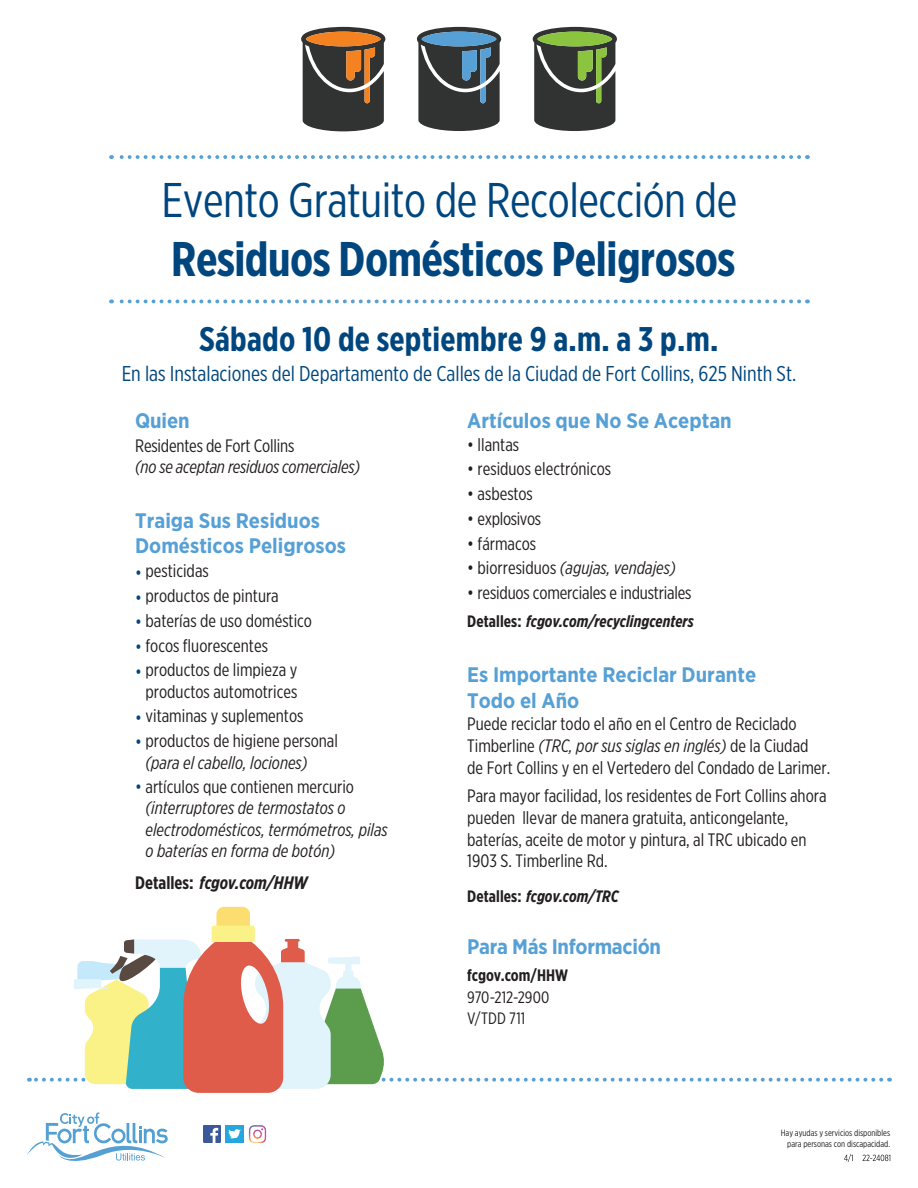
<style>
.page{position:relative;width:918px;height:1188px;background:#fff}
.page>*{position:absolute;margin:0;border:0;box-sizing:border-box;transform-origin:0 0}
.t1{font:48.6px "Gotham X Narrow";letter-spacing:-.01em;color:#00467e}
.t2{font:700 48.6px "Gotham X Narrow";letter-spacing:-.01em;color:#00467e}
.t3{font:700 34.2px "Gotham X Narrow";letter-spacing:.005em;color:#00467e}
.t4{font:21.45px "Gotham X Narrow";color:#00467e}
.t5{font:700 21px/25.2px "Gotham Narrow";color:#56a0d5}
.t6{font:18px/21.6px "Gotham X Narrow";color:#231f20}
.t7{font:italic 18px/21.6px "Gotham X Narrow";color:#231f20}
.t8{font:italic 700 18px "Gotham X Narrow";letter-spacing:-.005em;color:#231f20}
.t9{font:18px "Gotham X Narrow";letter-spacing:-.02em;color:#231f20}
.t10{font:italic 700 16.5px "Gotham X Narrow";color:#231f20}
.t11{font:16.5px/21px "Gotham X Narrow";color:#231f20}
.t12{font:700 16.5px "Gotham X Narrow";letter-spacing:.005em;color:#231f20}
.t13{font:9px/10.8px "Gotham X Narrow";color:#231f20;text-align:right}
.s1{color:#00467e}
.s2{font-style:italic}
.s3{font-style:normal;color:#00467e}
.s4{font-style:normal}
</style>
<div class="page">
<svg style="left:844px;top:1154px;width:46px;height:8px"></svg>
<svg style="left:417px;top:27px;width:84px;height:104px"></svg>
<div style="left:422px;top:32px;width:74px;height:14px;background:#56a0d5;border-radius:50%"></div>
<svg style="left:533px;top:27px;width:84px;height:104px"></svg>
<div style="left:537px;top:32px;width:75px;height:14px;background:#8bc540;border-radius:50%"></div>
<svg style="left:301px;top:27px;width:84px;height:104px"></svg>
<div style="left:306px;top:32px;width:75px;height:14px;background:#f58220;border-radius:50%"></div>
<svg style="left:111px;top:299px;width:688px;height:4px"></svg>
<svg style="left:111px;top:155px;width:688px;height:4px"></svg>
<svg style="left:27px;top:1112px;width:141px;height:49px"></svg>
<img style="left:203px;top:1125px;width:18px;height:17px">
<svg style="left:203px;top:1142px;width:18px;height:1px"></svg>
<img style="left:226px;top:1125px;width:17px;height:18px">
<img style="left:249px;top:1125px;width:17px;height:18px">
<svg style="left:29px;top:906px;width:852px;height:187px"></svg>
<h1 class="t1" style="left:162px;top:171px;width:577px">Evento Gratuito de Recolección de</h1>
<h1 class="t2" style="left:171px;top:229px;width:566px">Residuos Domésticos Peligrosos</h1>
<h2 class="t3" style="left:199px;top:318px;width:520px">Sábado 10 de septiembre 9 a.m. a 3 p.m.</h2>
<p class="t4" style="left:122px;top:361px;width:676px">En las Instalaciones del Departamento de Calles de la Ciudad de Fort Collins, 625 Ninth St.</p>
<p class="t5" style="left:135px;top:408px;width:56px">Quien</p>
<p class="t6" style="left:135px;top:435px;width:161px">Residentes de Fort Collins</p>
<p class="t7" style="left:135px;top:456px;width:226px">(no se aceptan residuos comerciales)</p>
<p class="t5" style="left:135px;top:508px;width:212px">Traiga Sus Residuos<br>Domésticos Peligrosos</p>
<p class="t6" style="left:135px;top:560px;width:75px"><span class="s1">•</span> pesticidas</p>
<p class="t6" style="left:135px;top:585px;width:145px"><span class="s1">•</span> productos de pintura</p>
<p class="t6" style="left:135px;top:610px;width:178px"><span class="s1">•</span> baterías de uso doméstico</p>
<p class="t6" style="left:135px;top:634px;width:134px"><span class="s1">•</span> focos fluorescentes</p>
<p class="t6" style="left:135px;top:659px;width:164px;text-align:center"><span class="s1">•</span> productos de limpieza y productos automotrices</p>
<p class="t6" style="left:135px;top:705px;width:170px"><span class="s1">•</span> vitaminas y suplementos</p>
<p class="t6" style="left:145px;top:730px;width:194px;text-indent:-10px"><span class="s1">•</span> productos de higiene personal <span class="s2">(para el cabello, lociones)</span></p>
<p class="t7" style="left:145px;top:775px;width:244px;text-indent:-10px"><span class="s3">•</span> <span class="s4">artículos que contienen mercurio </span>(interruptores de termostatos o electrodomésticos, termómetros, pilas o baterías en forma de botón)</p>
<p class="t8" style="left:135px;top:872px;width:174px"><span class="s4">Detalles:</span> fcgov.com/HHW</p>
<p class="t5" style="left:467px;top:408px;width:266px">Artículos que No Se Aceptan</p>
<p class="t6" style="left:467px;top:433px;width:53px">• llantas</p>
<p class="t6" style="left:467px;top:458px;width:145px">• residuos electrónicos</p>
<p class="t6" style="left:467px;top:483px;width:67px">• asbestos</p>
<p class="t9" style="left:467px;top:508px;width:75px">• explosivos</p>
<p class="t6" style="left:467px;top:532px;width:70px">• fármacos</p>
<p class="t7" style="left:467px;top:557px;width:210px"><span class="s4">• biorresiduos</span> (agujas, vendajes)</p>
<p class="t6" style="left:467px;top:582px;width:226px">• residuos comerciales e industriales</p>
<p class="t10" style="left:467px;top:611px;width:228px"><span class="s4">Detalles:</span> fcgov.com/recyclingcenters</p>
<p class="t5" style="left:467px;top:662px;width:290px">Es Importante Reciclar Durante<br>Todo el Año</p>
<p class="t6" style="left:467px;top:713px;width:364px">Puede reciclar todo el año en el Centro de Reciclado<br>Timberline <span class="s2">(TRC, por sus siglas en inglés)</span> de la Ciudad<br>de Fort Collins y en el Vertedero del Condado de Larimer.</p>
<p class="t6" style="left:467px;top:785px;width:361px">Para mayor facilidad, los residentes de Fort Collins ahora pueden llevar de manera gratuita, anticongelante, baterías, aceite de motor y pintura, al TRC ubicado en 1903 S. Timberline Rd.</p>
<p class="t10" style="left:467px;top:886px;width:153px"><span class="s4">Detalles:</span> fcgov.com/TRC</p>
<p class="t5" style="left:467px;top:934px;width:195px">Para Más Información</p>
<p class="t12" style="left:467px;top:965px;width:103px">fcgov.com/HHW</p>
<p class="t11" style="left:467px;top:986px;width:84px">970-212-2900<br>V/TDD 711</p>
<p class="t13" style="left:781px;top:1128px;width:111px">Hay ayudas y servicios disponibles para personas con discapacidad.</p>
</div>
